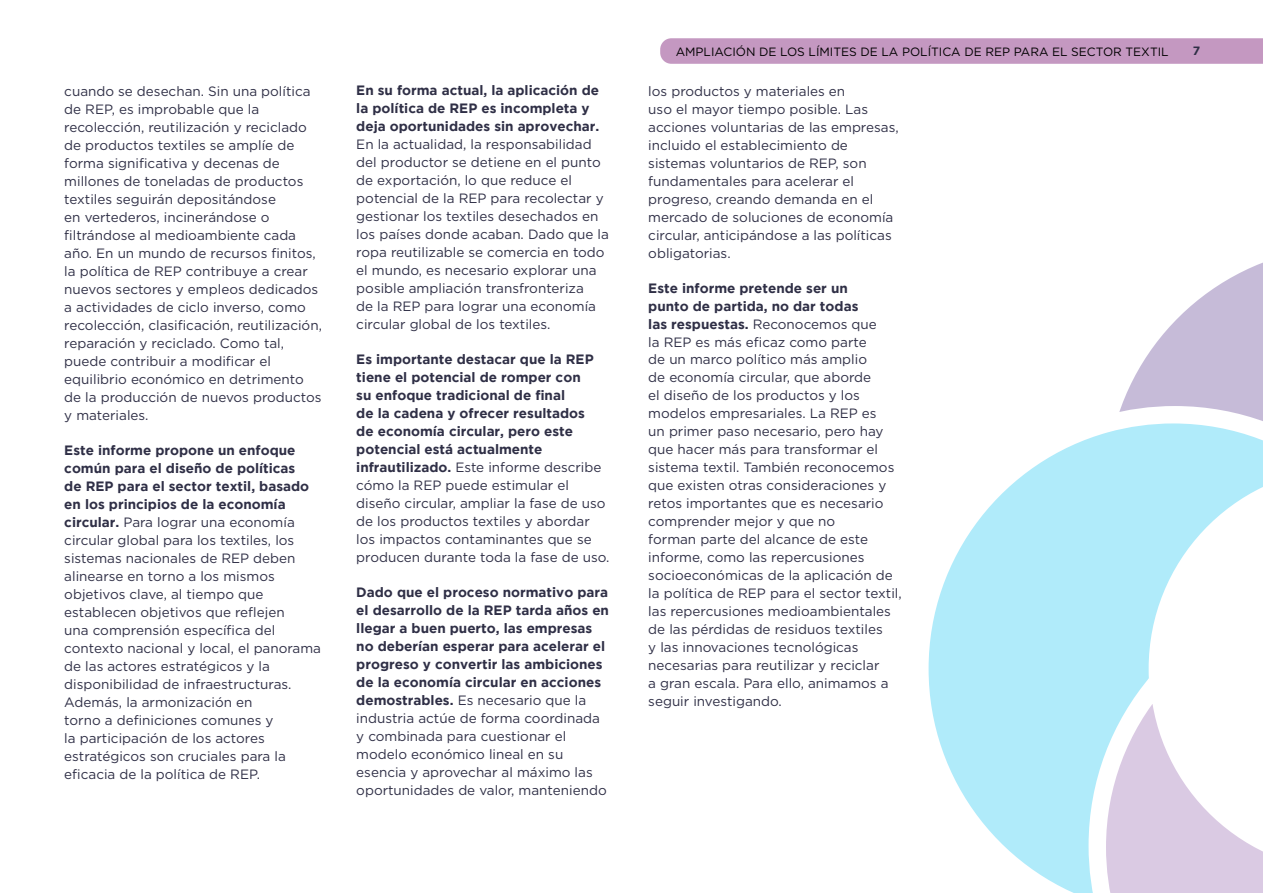
<style>
.page{position:relative;width:1263px;height:893px;background:#fff}
.page>*{position:absolute;margin:0;border:0;box-sizing:border-box;transform-origin:0 0}
.t1{font:13.5px/18px "Gotham";color:#2f2f46}
.t2{font:700 13.5px/18px "Gotham";color:#2f2f46}
.t3{font:12px "Gotham";color:#000}
.t4{font:700 12px "Gotham";color:#2f2f46}
.s1{font-weight:700}
.s2{font-weight:400}
</style>
<div class="page">
<svg style="left:660px;top:38px;width:603px;height:26px;background:#c59ac2"></svg>
<svg style="left:928px;top:440px;width:335px;height:453px"></svg>
<svg style="left:1084px;top:262px;width:179px;height:434px"></svg>
<p class="t1" style="left:64px;top:82px;width:259px">cuando se desechan. Sin una política de REP, es improbable que la recolección, reutilización y reciclado de productos textiles se amplíe de forma significativa y decenas de millones de toneladas de productos textiles seguirán depositándose<br>en vertederos, incinerándose o filtrándose al medioambiente cada año. En un mundo de recursos finitos, la política de REP contribuye a crear nuevos sectores y empleos dedicados a actividades de ciclo inverso, como recolección, clasificación, reutilización, reparación y reciclado. Como tal, puede contribuir a modificar el equilibrio económico en detrimento de la producción de nuevos productos y materiales.</p>
<p class="t1" style="left:64px;top:441px;width:258px"><span class="s1">Este informe propone un enfoque común para el diseño de políticas<br>de REP para el sector textil, basado en los principios de la economía circular.</span> Para lograr una economía circular global para los textiles, los sistemas nacionales de REP deben alinearse en torno a los mismos objetivos clave, al tiempo que establecen objetivos que reflejen<br>una comprensión específica del contexto nacional y local, el panorama de las actores estratégicos y la disponibilidad de infraestructuras.<br>Además, la armonización en<br>torno a definiciones comunes y<br>la participación de los actores estratégicos son cruciales para la eficacia de la política de REP.</p>
<p class="t2" style="left:356px;top:81px;width:245px">En su forma actual, la aplicación de la política de REP es incompleta y deja oportunidades sin aprovechar.</p>
<p class="t1" style="left:356px;top:135px;width:254px">En la actualidad, la responsabilidad del productor se detiene en el punto de exportación, lo que reduce el potencial de la REP para recolectar y gestionar los textiles desechados en los países donde acaban. Dado que la ropa reutilizable se comercia en todo el mundo, es necesario explorar una posible ampliación transfronteriza<br>de la REP para lograr una economía circular global de los textiles.</p>
<p class="t2" style="left:356px;top:350px;width:255px">Es importante destacar que la REP tiene el potencial de romper con<br>su enfoque tradicional de final<br>de la cadena y ofrecer resultados<br>de economía circular, pero este potencial está actualmente infrautilizado. <span class="s2">Este informe describe cómo la REP puede estimular el diseño circular, ampliar la fase de uso de los productos textiles y abordar los impactos contaminantes que se producen durante toda la fase de uso.</span></p>
<p class="t2" style="left:356px;top:583px;width:254px">Dado que el proceso normativo para el desarrollo de la REP tarda años en llegar a buen puerto, las empresas no deberían esperar para acelerar el progreso y convertir las ambiciones de la economía circular en acciones demostrables. <span class="s2">Es necesario que la industria actúe de forma coordinada y combinada para cuestionar el modelo económico lineal en su esencia y aprovechar al máximo las oportunidades de valor, manteniendo</span></p>
<p class="t3" style="left:676px;top:44px;width:494px">AMPLIACIÓN DE LOS LÍMITES DE LA POLÍTICA DE REP PARA EL SECTOR TEXTIL</p>
<p class="t4" style="left:1193px;top:44px;width:9px">7</p>
<p class="t1" style="left:648px;top:81px;width:252px">los productos y materiales en<br>uso el mayor tiempo posible. Las acciones voluntarias de las empresas, incluido el establecimiento de sistemas voluntarios de REP, son fundamentales para acelerar el progreso, creando demanda en el mercado de soluciones de economía circular, anticipándose a las políticas obligatorias.</p>
<p class="t1" style="left:648px;top:278px;width:255px"><span class="s1">Este informe pretende ser un<br>punto de partida, no dar todas<br>las respuestas.</span> Reconocemos que<br>la REP es más eficaz como parte<br>de un marco político más amplio<br>de economía circular, que aborde<br>el diseño de los productos y los modelos empresariales. La REP es<br>un primer paso necesario, pero hay que hacer más para transformar el sistema textil. También reconocemos que existen otras consideraciones y retos importantes que es necesario comprender mejor y que no<br>forman parte del alcance de este informe, como las repercusiones socioeconómicas de la aplicación de la política de REP para el sector textil, las repercusiones medioambientales de las pérdidas de residuos textiles<br>y las innovaciones tecnológicas necesarias para reutilizar y reciclar<br>a gran escala. Para ello, animamos a seguir investigando.</p>
</div>
